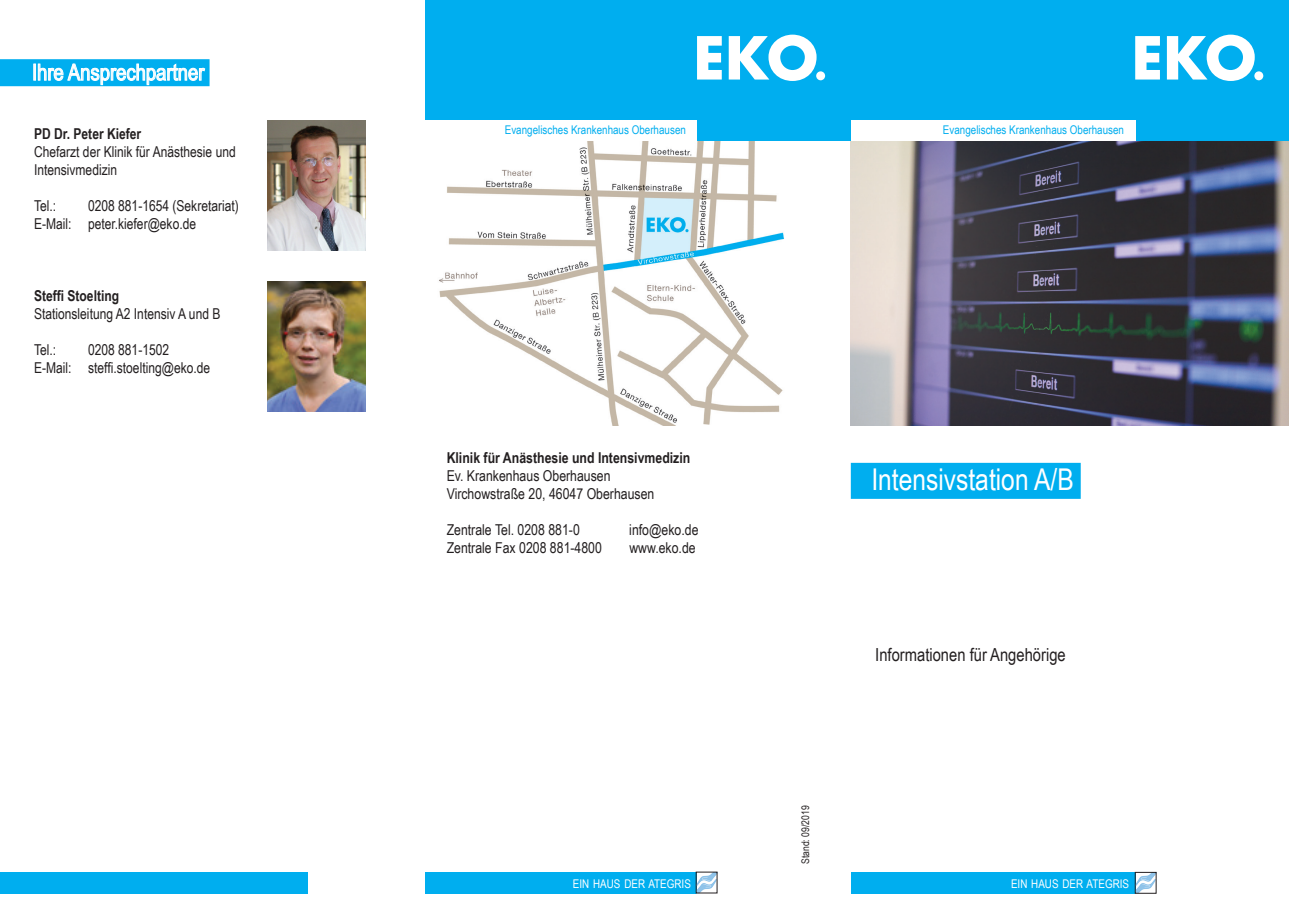
<style>
.page{position:relative;width:1289px;height:919px;background:#fff}
.page>*{position:absolute;margin:0;border:0;box-sizing:border-box;transform-origin:0 0}
.t1{font:30px "Arial Narrow";color:#fff}
.t2{font:22.5px "Arial Narrow";color:#fff}
.t3{font:18px "Arial Narrow";color:#231f20}
.t4{font:15px/18px "Arial Narrow";color:#231f20}
.t5{font:700 15px "Arial Narrow";color:#231f20}
.t6{font:12px "Arial Narrow";color:#00aeef}
.t7{font:12px "Arial Narrow";color:#fff}
.t8{font:10.5px "Arial Narrow";color:#231f20}
</style>
<div class="page">
<img style="left:439px;top:140px;width:348px;height:285px">
<img style="left:850px;top:140px;width:438px;height:285px">
<div style="left:0;top:872px;width:308px;height:21px;background:#00aeef"></div>
<div style="left:850px;top:872px;width:285px;height:21px;background:#00aeef"></div>
<div style="left:425px;top:872px;width:272px;height:21px;background:#00aeef"></div>
<div style="left:425px;top:0;width:425px;height:140px;background:#00aeef"></div>
<div style="left:425px;top:120px;width:272px;height:20px;background:#fff"></div>
<div style="left:850px;top:0;width:438px;height:140px;background:#00aeef"></div>
<div style="left:850px;top:120px;width:285px;height:20px;background:#fff"></div>
<svg style="left:1135px;top:36px;width:24px;height:43px"></svg>
<svg style="left:1166px;top:35px;width:88px;height:46px"></svg>
<div style="left:1254px;top:71px;width:9px;height:9px;background:#fff;border-radius:50%"></div>
<svg style="left:697px;top:36px;width:24px;height:43px"></svg>
<svg style="left:728px;top:35px;width:88px;height:46px"></svg>
<div style="left:816px;top:71px;width:9px;height:9px;background:#fff;border-radius:50%"></div>
<img style="left:698px;top:873px;width:17px;height:18px">
<img style="left:1136px;top:874px;width:18px;height:17px">
<div style="left:1134px;top:872px;width:22px;height:21px;border:1px solid #231f20"></div>
<div style="left:0;top:59px;width:209px;height:27px;background:#00aeef"></div>
<svg style="left:34px;top:63px;width:171px;height:22px"></svg>
<div style="left:850px;top:463px;width:230px;height:36px;background:#00aeef"></div>
<img style="left:268px;top:121px;width:97px;height:129px">
<img style="left:268px;top:282px;width:97px;height:129px">
<h2 class="t2" style="left:32px;top:56px;width:174px">Ihre Ansprechpartner</h2>
<p class="t5" style="left:34px;top:122px;width:109px">PD Dr. Peter Kiefer</p>
<p class="t4" style="left:34px;top:142px;width:203px">Chefarzt der Klinik für Anästhesie und<br>Intensivmedizin</p>
<p class="t4" style="left:34px;top:196px;width:24px">Tel.:</p>
<p class="t4" style="left:34px;top:196px;width:206px;text-indent:54px">0208 881-1654 (Sekretariat)<br>E-Mail: peter.kiefer@eko.de</p>
<p class="t5" style="left:34px;top:284px;width:87px">Steffi Stoelting</p>
<p class="t4" style="left:34px;top:304px;width:188px">Stationsleitung A2 Intensiv A und B</p>
<p class="t4" style="left:34px;top:340px;width:24px">Tel.:</p>
<p class="t4" style="left:34px;top:340px;width:178px;text-indent:54px">0208 881-1502<br>E-Mail: steffi.stoelting@eko.de</p>
<p class="t6" style="left:505px;top:121px;width:183px">Evangelisches Krankenhaus Oberhausen</p>
<p class="t6" style="left:943px;top:121px;width:183px">Evangelisches Krankenhaus Oberhausen</p>
<p class="t5" style="left:446px;top:446px;width:245px">Klinik für Anästhesie und Intensivmedizin</p>
<p class="t4" style="left:446px;top:466px;width:209px">Ev. Krankenhaus Oberhausen<br>Virchowstraße 20, 46047 Oberhausen</p>
<p class="t4" style="left:446px;top:520px;width:135px">Zentrale Tel. 0208 881-0</p>
<p class="t4" style="left:629px;top:520px;width:71px">info@eko.de</p>
<p class="t4" style="left:446px;top:538px;width:157px">Zentrale Fax 0208 881-4800</p>
<p class="t4" style="left:629px;top:538px;width:68px">www.eko.de</p>
<p class="t8" style="left:797px;top:864px;width:60px;rotate:-90deg">Stand: 09/2019</p>
<h1 class="t1" style="left:871px;top:457px;width:204px">Intensivstation A/B</h1>
<p class="t3" style="left:875px;top:641px;width:192px">Informationen für Angehörige</p>
<p class="t7" style="left:573px;top:874px;width:119px">Ein Haus der Ategris</p>
<p class="t7" style="left:1011px;top:874px;width:119px">Ein Haus der Ategris</p>
</div>
